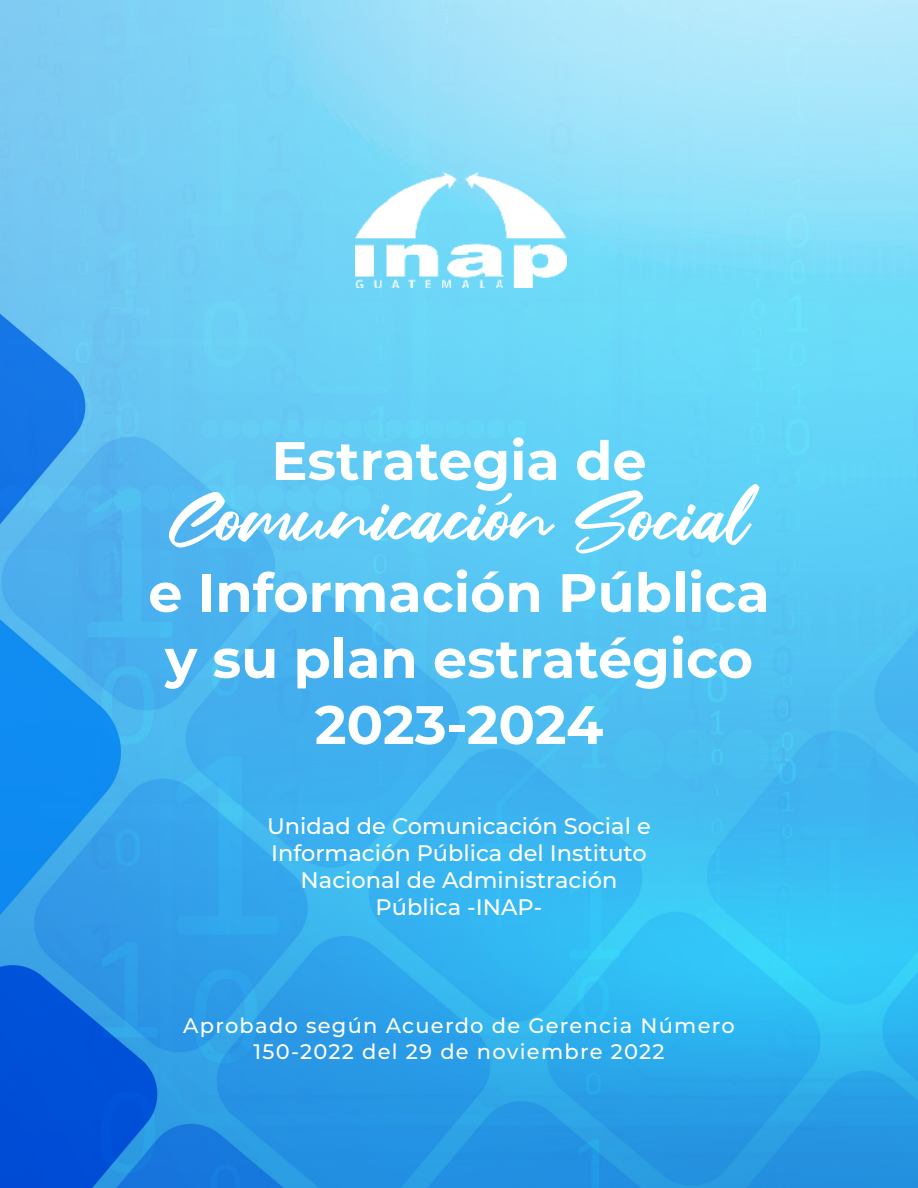
<style>
.page{position:relative;width:918px;height:1188px;background:#fff}
.page>*{position:absolute;margin:0;border:0;box-sizing:border-box;transform-origin:0 0}
.t1{font:72px "Fair Prosper";color:#fff}
.t2{font:700 54px "Montserrat";color:#fff}
.t3{font:500 22.5px "Montserrat";color:#fff}
.cuerpo{font:500 21px/25.2px "Montserrat";letter-spacing:.06em;color:#fff;text-align:center}
</style>
<div class="page">
<img style="left:0;top:0;width:918px;height:1188px">
<img style="left:356px;top:173px;width:211px;height:114px">
<p class="t2" style="left:271px;top:422px;width:377px">Estrategia de</p>
<p class="t1" style="left:169px;top:479px;width:582px">Comunicación Social</p>
<p class="t2" style="left:148px;top:554px;width:623px">e Información Pública</p>
<p class="t2" style="left:165px;top:620px;width:590px">y su plan estratégico</p>
<p class="t2" style="left:315px;top:686px;width:290px">2023-2024</p>
<p class="t3" style="left:267px;top:810px;width:385px">Unidad de Comunicación Social e</p>
<p class="t3" style="left:271px;top:837px;width:377px">Información Pública del Instituto</p>
<p class="t3" style="left:301px;top:864px;width:318px">Nacional de Administración</p>
<p class="t3" style="left:376px;top:891px;width:168px">Pública -INAP-</p>
<p class="cuerpo" style="left:183px;top:1012px;width:553px">Aprobado según Acuerdo de Gerencia Número<br>150-2022 del 29 de noviembre 2022</p>
</div>
